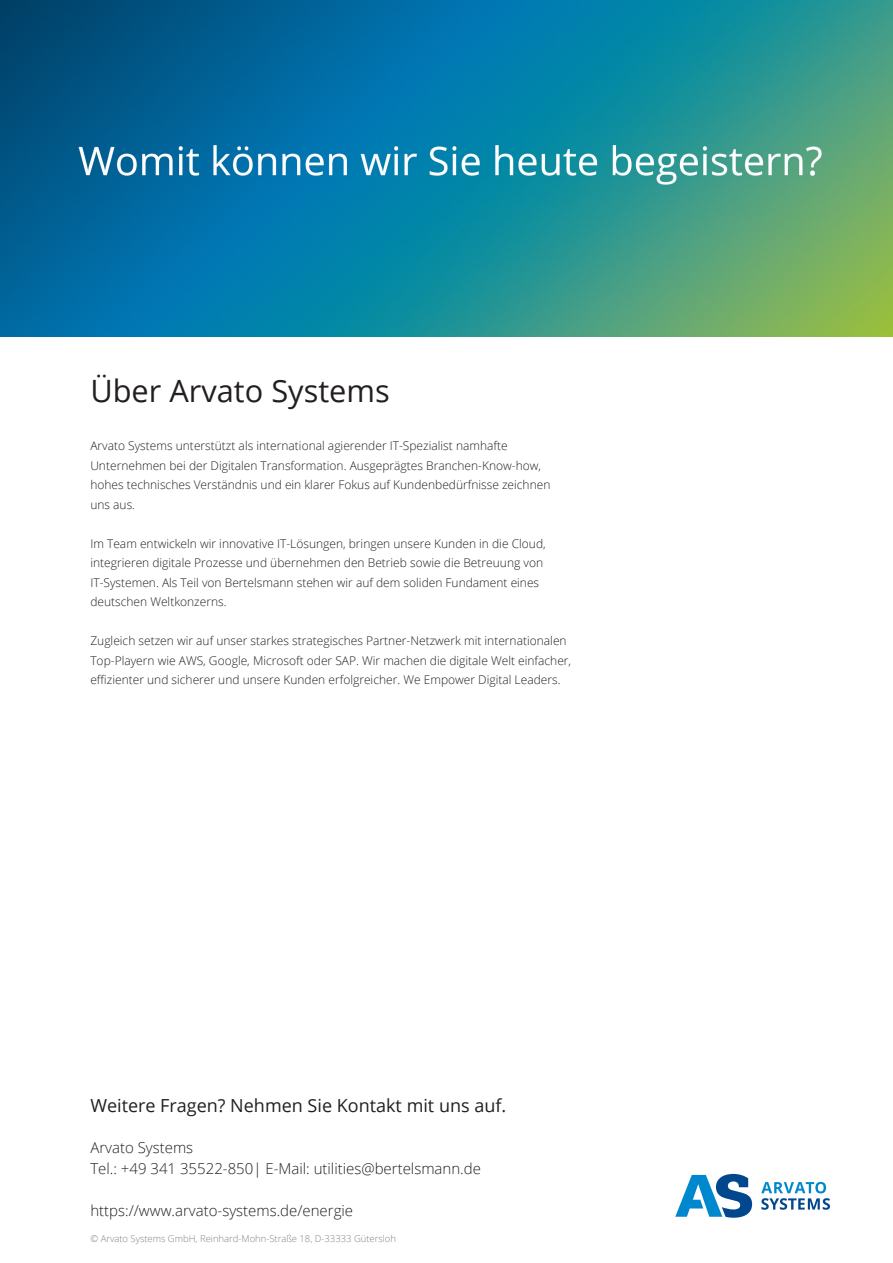
<style>
.page{position:relative;width:893px;height:1263px;background:#fff}
.page>*{position:absolute;margin:0;border:0;box-sizing:border-box;transform-origin:0 0}
.t1{font:30.75px "Open Sans";color:#231f20}
.t2{font:18px "Open Sans";color:#231f20}
.Fliesstext{font:300 15px "Open Sans";color:#231f20}
.Fliesstext-2{font:300 12px/19.5px "Open Sans";color:#231f20}
.Fliesstext-3{font:300 9.45px "Open Sans";color:#808285}
</style>
<div class="page">
<img style="left:0;top:0;width:893px;height:336px">
<svg style="left:675px;top:1174px;width:77px;height:44px"></svg>
<svg style="left:761px;top:1182px;width:69px;height:28px"></svg>
<h3 class="t1" style="left:90px;top:370px;width:301px">Über Arvato Systems</h3>
<p class="Fliesstext-2" style="left:90px;top:436px;width:462px">Arvato Systems unterstützt als international agierender IT-Spezialist namhafte Unternehmen bei der Digitalen Transformation. Ausgeprägtes Branchen-Know-how, hohes technisches Verständnis und ein klarer Fokus auf Kundenbedürfnisse zeichnen uns aus.</p>
<p class="Fliesstext-2" style="left:90px;top:533px;width:457px">Im Team entwickeln wir innovative IT-Lösungen, bringen unsere Kunden in die Cloud, integrieren digitale Prozesse und übernehmen den Betrieb sowie die Betreuung von IT-Systemen. Als Teil von Bertelsmann stehen wir auf dem soliden Fundament eines deutschen Weltkonzerns.</p>
<p class="Fliesstext-2" style="left:90px;top:631px;width:482px">Zugleich setzen wir auf unser starkes strategisches Partner-Netzwerk mit internationalen<br>Top-Playern wie AWS, Google, Microsoft oder SAP. Wir machen die digitale Welt einfacher, effizienter und sicherer und unsere Kunden erfolgreicher. We Empower Digital Leaders.</p>
<h3 class="t2" style="left:90px;top:1093px;width:417px">Weitere Fragen? Nehmen Sie Kontakt mit uns auf.</h3>
<p class="Fliesstext" style="left:90px;top:1137px;width:104px">Arvato Systems</p>
<p class="Fliesstext" style="left:90px;top:1158px;width:392px">Tel.: +49 341 35522-850| E-Mail: utilities@bertelsmann.de</p>
<p class="Fliesstext" style="left:90px;top:1200px;width:264px">https://www.arvato-systems.de/energie</p>
<p class="Fliesstext-3" style="left:90px;top:1232px;width:307px">© Arvato Systems GmbH, Reinhard-Mohn-Straße 18, D-33333 Gütersloh</p>
</div>
